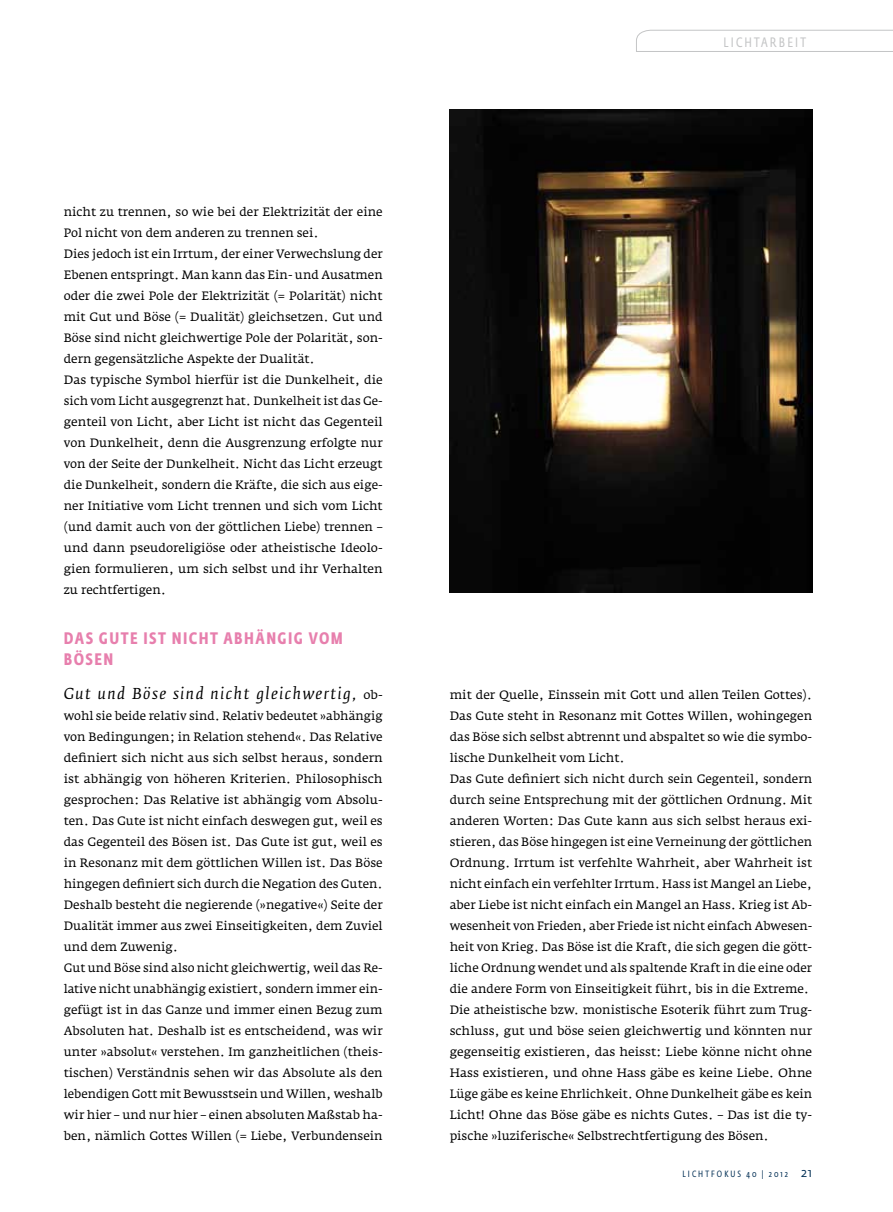
<style>
.page{position:relative;width:893px;height:1212px;background:#fff}
.page>*{position:absolute;margin:0;border:0;box-sizing:border-box;transform-origin:0 0}
.t1{font:700 16.5px/21px "Fedra Sans Cond Std";letter-spacing:.09em;color:#e77fad}
.t2{font:italic 15px "Fedra Serif B";letter-spacing:.1em;color:#000}
.t3{font:13.5px "Fedra Sans Cond Std";letter-spacing:.16em;color:#c4c5c6}
.t4{font:12px/21px "Fedra Serif A Std";color:#000}
.t5{font:9px "Fedra Sans Cond Std";letter-spacing:.23em;color:#002e54}
.s1{font-family:"Fedra Serif A Std";font-style:normal;font-size:12px}
.s2{font-family:"Fedra Sans Book SC";font-size:12.75px}
</style>
<div class="page">
<img style="left:449px;top:109px;width:363px;height:484px">
<svg style="left:636px;top:29px;width:257px;height:23px"></svg>
<p class="t4" style="left:64px;top:201px;width:320px">nicht zu trennen, so wie bei der Elektrizität der eine Pol nicht von dem anderen zu trennen sei.<br>Dies jedoch ist ein Irrtum, der einer Verwechslung der Ebenen entspringt. Man kann das Ein- und Ausatmen oder die zwei Pole der Elektrizität (= Polarität) nicht mit Gut und Böse (= Dualität) gleichsetzen. Gut und Böse sind nicht gleichwertige Pole der Polarität, son&shy;dern gegensätzliche Aspekte der Dualität.<br>Das typische Symbol hierfür ist die Dunkelheit, die sich vom Licht ausgegrenzt hat. Dunkelheit ist das Ge&shy;genteil von Licht, aber Licht ist nicht das Gegenteil von Dunkelheit, denn die Ausgrenzung erfolgte nur von der Seite der Dunkelheit. Nicht das Licht erzeugt die Dunkelheit, sondern die Kräfte, die sich aus eige&shy;ner Initiative vom Licht trennen und sich vom Licht (und damit auch von der göttlichen Liebe) trennen – und dann pseudoreligiöse oder atheistische Ideolo&shy;gien formulieren, um sich selbst und ihr Verhalten zu rechtfertigen.</p>
<h1 class="t1" style="left:64px;top:628px;width:281px">DAS GUTE IST NICHT ABHÄNGIG VOM<br>BÖSEN</h1>
<p class="t2" style="left:64px;top:684px;width:320px">Gut und Böse sind nicht gleichwertig, <span class="s1">ob-</span></p>
<p class="t4" style="left:64px;top:705px;width:320px">wohl sie beide relativ sind. Relativ bedeutet »abhängig von Bedingungen; in Relation stehend«. Das Relative definiert sich nicht aus sich selbst heraus, sondern ist abhängig von höheren Kriterien. Philosophisch gesprochen: Das Relative ist abhängig vom Absolu&shy;ten. Das Gute ist nicht einfach deswegen gut, weil es das Gegenteil des Bösen ist. Das Gute ist gut, weil es in Resonanz mit dem göttlichen Willen ist. Das Böse hingegen definiert sich durch die Negation des Guten.<br>Deshalb besteht die negierende (»negative«) Seite der Dualität immer aus zwei Einseitigkeiten, dem Zuviel und dem Zuwenig.<br>Gut und Böse sind also nicht gleichwertig, weil das Re&shy;lative nicht unabhängig existiert, sondern immer ein&shy;gefügt ist in das Ganze und immer einen Bezug zum Absoluten hat. Deshalb ist es entscheidend, was wir unter »absolut« verstehen. Im ganzheitlichen (theis&shy;tischen) Verständnis sehen wir das Absolute als den lebendigen Gott mit Bewusstsein und Willen, weshalb wir hier – und nur hier – einen absoluten Maßstab ha&shy;ben, nämlich Gottes Willen (= Liebe, Verbundensein</p>
<p class="t3" style="left:724px;top:34px;width:84px">LI CHTARB EI T</p>
<p class="t4" style="left:450px;top:684px;width:364px">mit der Quelle, Einssein mit Gott und allen Teilen Gottes).<br>Das Gute steht in Resonanz mit Gottes Willen, wohingegen das Böse sich selbst abtrennt und abspaltet so wie die symbo&shy;lische Dunkelheit vom Licht.<br>Das Gute definiert sich nicht durch sein Gegenteil, sondern durch seine Entsprechung mit der göttlichen Ordnung. Mit anderen Worten: Das Gute kann aus sich selbst heraus exi&shy;stieren, das Böse hingegen ist eine Verneinung der göttlichen Ordnung. Irrtum ist verfehlte Wahrheit, aber Wahrheit ist nicht einfach ein verfehlter Irrtum. Hass ist Mangel an Liebe, aber Liebe ist nicht einfach ein Mangel an Hass. Krieg ist Ab&shy;wesenheit von Frieden, aber Friede ist nicht einfach Abwesen&shy;heit von Krieg. Das Böse ist die Kraft, die sich gegen die gött&shy;liche Ordnung wendet und als spaltende Kraft in die eine oder die andere Form von Einseitigkeit führt, bis in die Extreme.<br>Die atheistische bzw. monistische Esoterik führt zum Trug&shy;schluss, gut und böse seien gleichwertig und könnten nur gegenseitig existieren, das heisst: Liebe könne nicht ohne Hass existieren, und ohne Hass gäbe es keine Liebe. Ohne Lüge gäbe es keine Ehrlichkeit. Ohne Dunkelheit gäbe es kein Licht! Ohne das Böse gäbe es nichts Gutes. – Das ist die ty&shy;pische »luziferische« Selbstrechtfertigung des Bösen.</p>
<p class="t5" style="left:682px;top:1168px;width:131px">LI CHTFOKUS 40 | 2012 <span class="s2">21</span></p>
</div>
